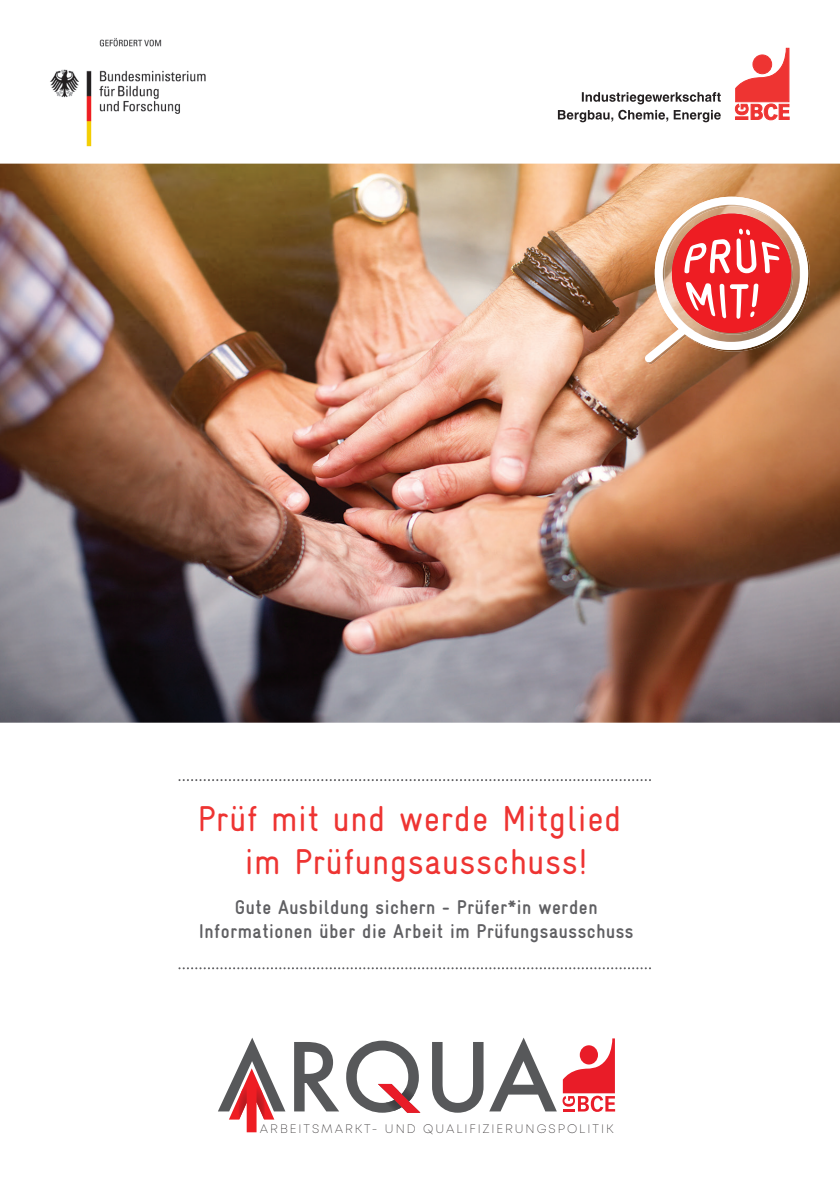
<style>
.page{position:relative;width:840px;height:1191px;background:#fff}
.page>*{position:absolute;margin:0;border:0;box-sizing:border-box;transform-origin:0 0}
.t1{font:condensed 36px/43.2px "Gravur";letter-spacing:.015em;color:#ee3432;text-align:center}
.t2{font:700 condensed 20px/24px "Gravur";letter-spacing:.025em;color:#5f5f62;text-align:center}
.t3{font:12.2px "Mont Extra Light DEMO";letter-spacing:.16em;color:#231f20}
</style>
<div class="page">
<img style="left:29px;top:38px;width:212px;height:126px">
<img style="left:0;top:164px;width:839px;height:558px">
<svg style="left:735px;top:48px;width:53px;height:72px"></svg>
<div style="left:752px;top:55px;width:19px;height:19px;background:#ee3432;border-radius:50%"></div>
<div style="left:752px;top:55px;width:19px;height:19px;border:1px solid #ee3432;border-radius:50%"></div>
<svg style="left:581px;top:92px;width:139px;height:12px"></svg>
<svg style="left:557px;top:110px;width:163px;height:12px"></svg>
<svg style="left:179px;top:967px;width:472px;height:2px"></svg>
<svg style="left:179px;top:779px;width:472px;height:2px"></svg>
<svg style="left:637px;top:197px;width:170px;height:173px"></svg>
<svg style="left:294px;top:1042px;width:45px;height:69px"></svg>
<svg style="left:432px;top:1042px;width:51px;height:70px"></svg>
<svg style="left:489px;top:1037px;width:67px;height:74px"></svg>
<svg style="left:562px;top:1038px;width:52px;height:73px"></svg>
<div style="left:579px;top:1045px;width:18px;height:19px;background:#e91c28;border-radius:50%"></div>
<svg style="left:218px;top:1037px;width:67px;height:95px"></svg>
<img style="left:238px;top:1086px;width:8px;height:33px">
<img style="left:256px;top:1086px;width:8px;height:33px">
<svg style="left:346px;top:1040px;width:74px;height:72px"></svg>
<img style="left:401px;top:1087px;width:13px;height:14px">
<h1 class="t1" style="left:197px;top:797px;width:425px">Prüf mit und werde Mitglied im Prüfungsausschuss!</h1>
<p class="t2" style="left:199px;top:895px;width:436px">Gute Ausbildung sichern - Prüfer*in werden<br>Informationen über die Arbeit im Prüfungsausschuss</p>
<p class="t3" style="left:260px;top:1121px;width:355px">ARBEITSMARKT- UND QUALIFIZIERUNGSPOLITIK</p>
</div>
